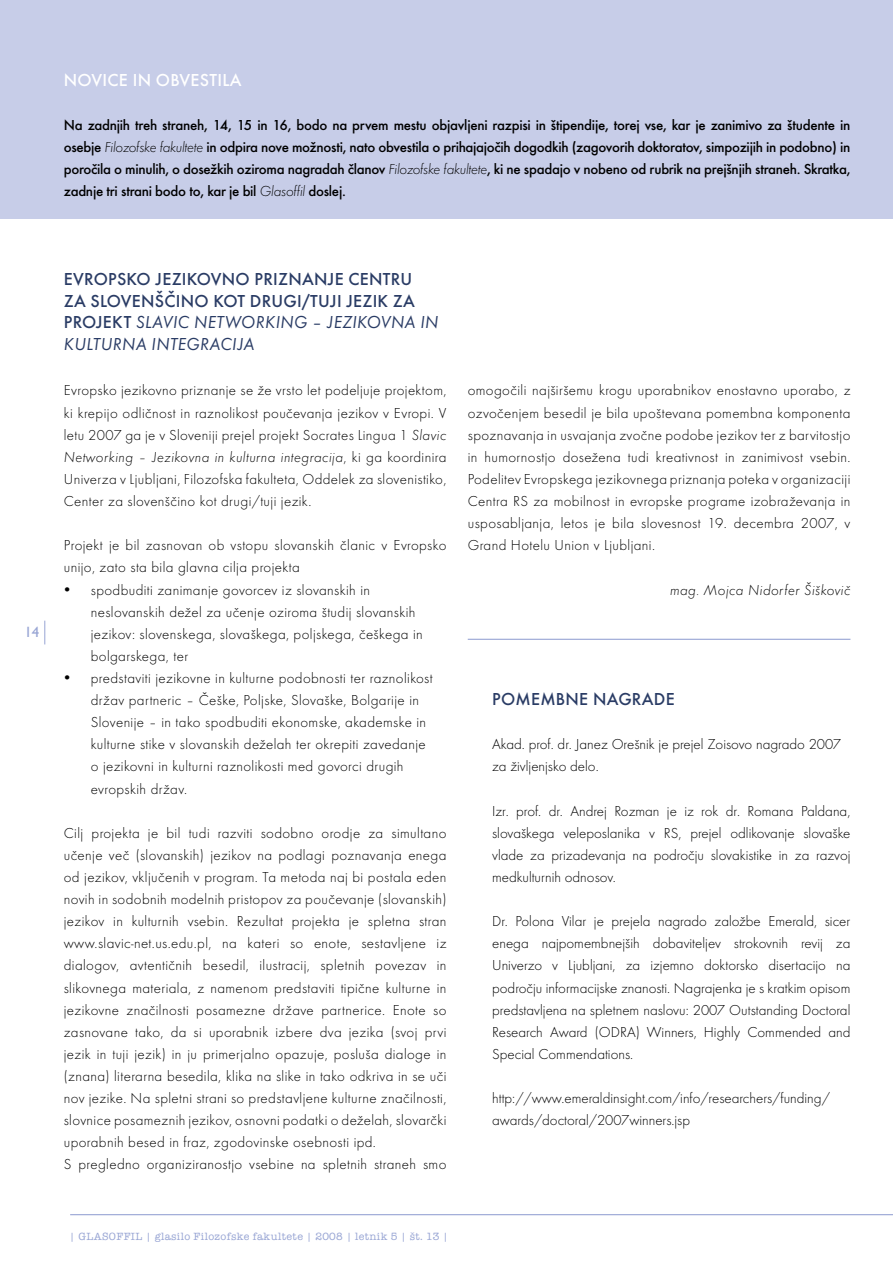
<style>
.page{position:relative;width:893px;height:1263px;background:#fff}
.page>*{position:absolute;margin:0;border:0;box-sizing:border-box;transform-origin:0 0}
.t1{font:500 18px/21.6px "Futura TEE";letter-spacing:.015em;color:#2a3c65}
.t2{font:18px/21.6px "Futura TEE Book Obli";letter-spacing:.015em;color:#2a3c65}
.t3{font:500 18px "Futura TEE";letter-spacing:.015em;color:#fff}
.t4{font:15px/22px "Futura TEE Ligh";letter-spacing:.025em;color:#000}
.t5{font:500 15px/22px "Futura TEE";letter-spacing:-.02em;color:#000;text-align:justify}
.t6{font:15px/22px "Futura TEE Ligh";color:#000}
.t7{font:15px "Futura TEE Ligh Obli";letter-spacing:.025em;color:#000}
.t8{font:15px "Gill Sans Roman";color:#98a5d4}
.t9{font:500 10.8px "American Typ Itc DEE";letter-spacing:.035em;color:#98a5d4}
.s1{font-family:"Futura TEE Ligh Obli";font-weight:400}
.s2{font-family:"Futura TEE";font-weight:500}
.s3{font-family:"Futura TEE Ligh Obli"}
.s4{font-family:"Futura TEE Ligh"}
</style>
<div class="page">
<div style="left:0;top:0;width:893px;height:219px;background:#c7cde8"></div>
<hr style="left:70px;top:1214px;width:823px;height:1px;background:#98a5d4">
<svg style="left:44px;top:621px;width:1px;height:23px"></svg>
<hr style="left:468px;top:639px;width:382px;height:1px;background:#98a5d4">
<p class="t3" style="left:64px;top:69px;width:179px">Novice in obvestila</p>
<p class="t5" style="left:64px;top:114px;width:788px">Na zadnjih treh straneh, 14, 15 in 16, bodo na prvem mestu objavljeni razpisi in štipendije, torej vse, kar je zanimivo za študente in osebje <span class="s1">Filozofske fakultete</span> in odpira nove možnosti, nato obvestila o prihajajočih dogodkih (zagovorih doktoratov, simpozijih in podobno) in poročila o minulih, o dosežkih oziroma nagradah članov <span class="s1">Filozofske fakultete</span>, ki ne spadajo v nobeno od rubrik na prejšnjih straneh. Skratka, zadnje tri strani bodo to, kar je bil <span class="s1">Glasoffil</span> doslej.</p>
<p class="t8" style="left:24px;top:623px;width:16px">14</p>
<p class="t1" style="left:64px;top:268px;width:350px">Evro psko jezikovno priznanje Centru za slovenščino kot</p>
<p class="t1" style="left:250px;top:290px;width:166px">drugi/tuji jezik za</p>
<p class="t2" style="left:64px;top:311px;width:376px"><span class="s2">projekt</span> SLAVIC NETWORKING – JEZIKOVNA IN<br>KULTU RNA INTEGRACIJA</p>
<p class="t4" style="left:64px;top:380px;width:384px;text-align:justify">Evropsko jezikovno priznanje se že vrsto let podeljuje projektom, ki krepijo odličnost in raznolikost poučevanja jezikov v Evropi. V letu 2007 ga je v Sloveniji prejel projekt Socrates Lingua 1 <span class="s3">Slavic</span></p>
<p class="t7" style="left:64px;top:448px;width:384px">Networking – Jezikovna in kulturna integracija<span class="s4">, ki ga koordinira</span></p>
<p class="t4" style="left:64px;top:468px;width:384px">Univerza v Ljubljani, Filozofska fakulteta, Oddelek za slovenistiko,<br>Center za slovenščino kot drugi/tuji jezik.</p>
<p class="t4" style="left:64px;top:534px;width:384px">Projekt je bil zasnovan ob vstopu slovanskih članic v Evropsko unijo, zato sta bila glavna cilja projekta</p>
<p class="t4" style="left:91px;top:579px;width:334px;text-indent:-27px">• spodbuditi zanimanje govorcev iz slovanskih in neslovanskih dežel za učenje oziroma študij slovanskih jezikov: slovenskega, slovaškega, poljskega, češkega in bolgarskega, ter</p>
<p class="t4" style="left:91px;top:667px;width:343px;text-indent:-27px">• predstaviti jezikovne in kulturne podobnosti ter raznolikost držav partneric – Češke, Poljske, Slovaške, Bolgarije in Slovenije – in tako spodbuditi ekonomske, akademske in kulturne stike v slovanskih deželah ter okrepiti zavedanje o jezikovni in kulturni raznolikosti med govorci drugih evropskih držav.</p>
<p class="t4" style="left:64px;top:822px;width:384px">Cilj projekta je bil tudi razviti sodobno orodje za simultano učenje več (slovanskih) jezikov na podlagi poznavanja enega od jezikov, vključenih v program. Ta metoda naj bi postala eden novih in sodobnih modelnih pristopov za poučevanje (slovanskih) jezikov in kulturnih vsebin. Rezultat projekta je spletna stran www.slavic-net.us.edu.pl, na kateri so enote, sestavljene iz dialogov, avtentičnih besedil, ilustracij, spletnih povezav in slikovnega materiala, z namenom predstaviti tipične kulturne in jezikovne značilnosti posamezne države partnerice. Enote so zasnovane tako, da si uporabnik izbere dva jezika (svoj prvi jezik in tuji jezik) in ju primerjalno opazuje, posluša dialoge in (znana) literarna besedila, klika na slike in tako odkriva in se uči nov jezike. Na spletni strani so predstavljene kulturne značilnosti, slovnice posameznih jezikov, osnovni podatki o deželah, slovarčki uporabnih besed in fraz, zgodovinske osebnosti ipd.<br>S pregledno organiziranostjo vsebine na spletnih straneh smo</p>
<p class="t4" style="left:468px;top:380px;width:384px;text-align:justify">omogočili najširšemu krogu uporabnikov enostavno uporabo, z ozvočenjem besedil je bila upoštevana pomembna komponenta spoznavanja in usvajanja zvočne podobe jezikov ter z barvitostjo in humornostjo dosežena tudi kreativnost in zanimivost vsebin.<br>Podelitev Evropskega jezikovnega priznanja poteka v organizaciji Centra RS za mobilnost in evropske programe izobraževanja in usposabljanja, letos je bila slovesnost 19. decembra 2007, v Grand Hotelu Union v Ljubljani.</p>
<p class="t7" style="left:670px;top:581px;width:182px">mag. Mojca Nidorfer Šiškovič</p>
<p class="t1" style="left:492px;top:688px;width:14px">Pom</p>
<p class="t1" style="left:531px;top:688px;width:145px">embn e nagrade</p>
<p class="t6" style="left:492px;top:733px;width:350px">Akad. prof. dr. Janez Orešnik je prejel Zoisovo nagrado 2007 za življenjsko delo.</p>
<p class="t4" style="left:492px;top:800px;width:360px;text-align:justify">Izr. prof. dr. Andrej Rozman je iz rok dr. Romana Paldana, slovaškega veleposlanika v RS, prejel odlikovanje slovaške vlade za prizadevanja na področju slovakistike in za razvoj medkulturnih odnosov.</p>
<p class="t4" style="left:492px;top:910px;width:360px;text-align:justify">Dr. Polona Vilar je prejela nagrado založbe Emerald, sicer enega najpomembnejših dobaviteljev strokovnih revij za Univerzo v Ljubljani, za izjemno doktorsko disertacijo na področju informacijske znanosti. Nagrajenka je s kratkim opisom predstavljena na spletnem naslovu: 2007 Outstanding Doctoral Research Award (ODRA) Winners, Highly Commended and Special Commendations.</p>
<p class="t6" style="left:492px;top:1087px;width:339px">http://www.emeraldinsight.com/info/researchers/funding/ awards/doctoral/2007winners.jsp</p>
<p class="t9" style="left:70px;top:1230px;width:380px">| GLASOFFIL | glasilo Filozofske fakultete | 2008 | letnik 5 | št. 13 |</p>
</div>
